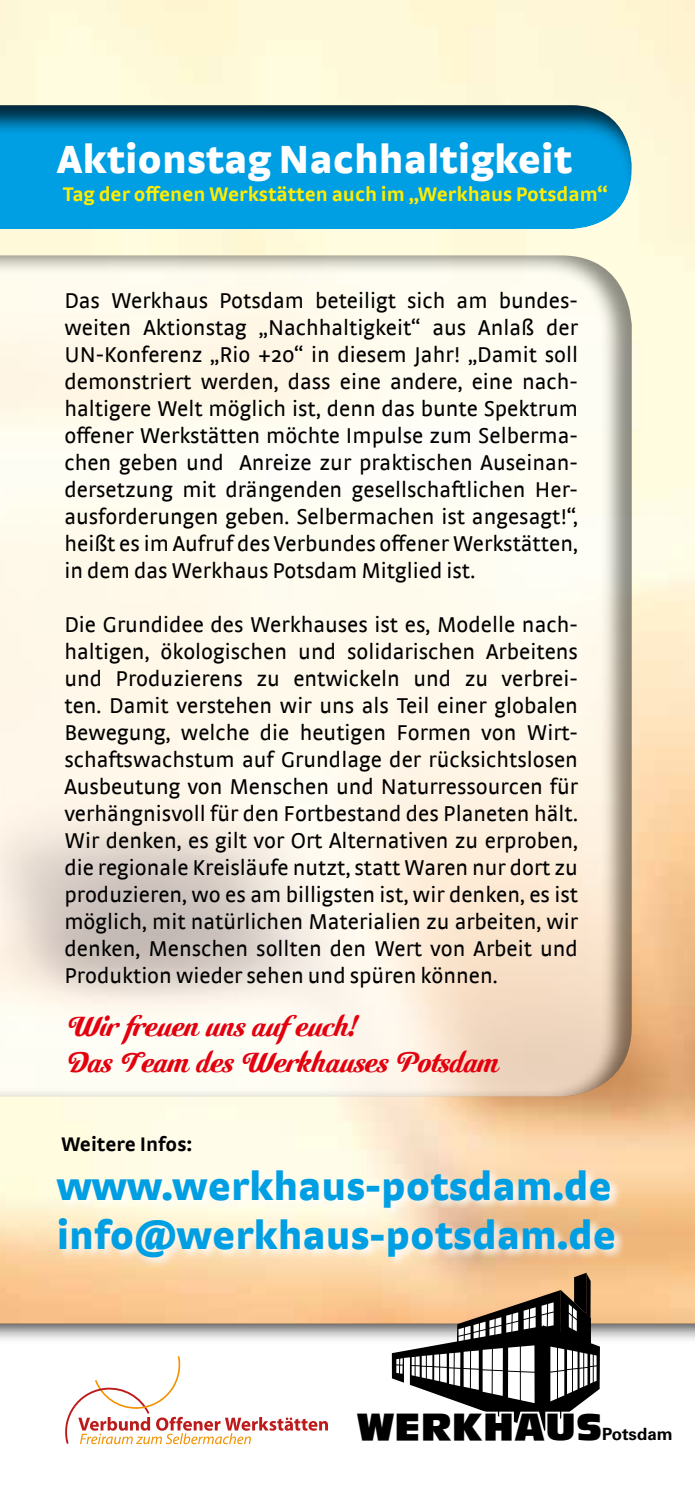
<style>
.page{position:relative;width:695px;height:1489px;background:#fff}
.page>*{position:absolute;margin:0;border:0;box-sizing:border-box;transform-origin:0 0}
.t1{font:900 41.25px/49.5px "Strada";color:#009ee3}
.t2{font:900 41.25px "Strada";color:#fff}
.t3{font:37.5px "Antilope Compact Normal";color:#000}
.t4{font:30px/36px "Cutiful";color:#e3000f}
.t5{font:22.5px/27px "Strada";color:#000;text-align:justify}
.t6{font:700 20.5px "Strada";color:#ffed00}
.t7{font:700 20.5px "Strada TF";color:#000}
.t8{font:700 17px "Univers";color:#000}
</style>
<div class="page">
<img style="left:0;top:0;width:694px;height:1319px">
<div style="left:0;top:253px;width:632px;height:844px;background:#000;opacity:.75"></div>
<div style="left:0;top:1319px;width:694px;height:169px;background:#000;opacity:.75"></div>
<div style="left:0;top:102px;width:632px;height:128px;background:#000;opacity:.75"></div>
<div style="left:54px;top:1167px;width:571px;height:102px;background:#fff;opacity:.92"></div>
<svg style="left:63px;top:1355px;width:265px;height:88px"></svg>
<svg style="left:351px;top:1272px;width:322px;height:183px"></svg>
<h1 class="t2" style="left:57px;top:134px;width:516px">Aktionstag Nachhaltigkeit</h1>
<p class="t6" style="left:63px;top:182px;width:546px">Tag der offenen Werkstätten auch im „Werkhaus Potsdam“</p>
<p class="t5" style="left:64px;top:286px;width:515px">Das Werkhaus Potsdam beteiligt sich am bundes&shy;weiten Aktionstag „Nachhaltigkeit“ aus Anlaß der UN-Konferenz „Rio +20“ in diesem Jahr! „Damit soll demonstriert werden, dass eine andere, eine nach&shy;haltigere Welt möglich ist, denn das bunte Spektrum offener Werkstätten möchte Impulse zum Selberma&shy;chen geben und Anreize zur praktischen Auseinan&shy;dersetzung mit drängenden gesellschaftlichen Her&shy;ausforderungen geben. Selbermachen ist angesagt!“, heißt es im Aufruf des Verbundes offener Werkstätten, in dem das Werkhaus Potsdam Mitglied ist.</p>
<p class="t5" style="left:64px;top:610px;width:515px">Die Grundidee des Werkhauses ist es, Modelle nach&shy;haltigen, ökologischen und solidarischen Arbeitens und Produzierens zu entwickeln und zu verbrei&shy;ten. Damit verstehen wir uns als Teil einer globalen Bewegung, welche die heutigen Formen von Wirt&shy;schaftswachstum auf Grundlage der rücksichtslosen Ausbeutung von Menschen und Naturressourcen für verhängnisvoll für den Fortbestand des Planeten hält.<br>Wir denken, es gilt vor Ort Alternativen zu erproben, die regionale Kreisläufe nutzt, statt Waren nur dort zu produzieren, wo es am billigsten ist, wir denken, es ist möglich, mit natürlichen Materialien zu arbeiten, wir denken, Menschen sollten den Wert von Arbeit und Produktion wieder sehen und spüren können.</p>
<h3 class="t4" style="left:64px;top:1008px;width:434px">Wir freuen uns auf euch!<br>Das Team des Werkhauses Potsdam</h3>
<p class="t7" style="left:61px;top:1131px;width:133px">Weitere Infos:</p>
<h1 class="t1" style="left:57px;top:1159px;width:561px">www.werkhaus-potsdam.de info@werkhaus-potsdam.de</h1>
<h2 class="t3" style="left:356px;top:1404px;width:247px">WERKHAUS</h2>
<p class="t8" style="left:602px;top:1424px;width:72px">Potsdam</p>
</div>
